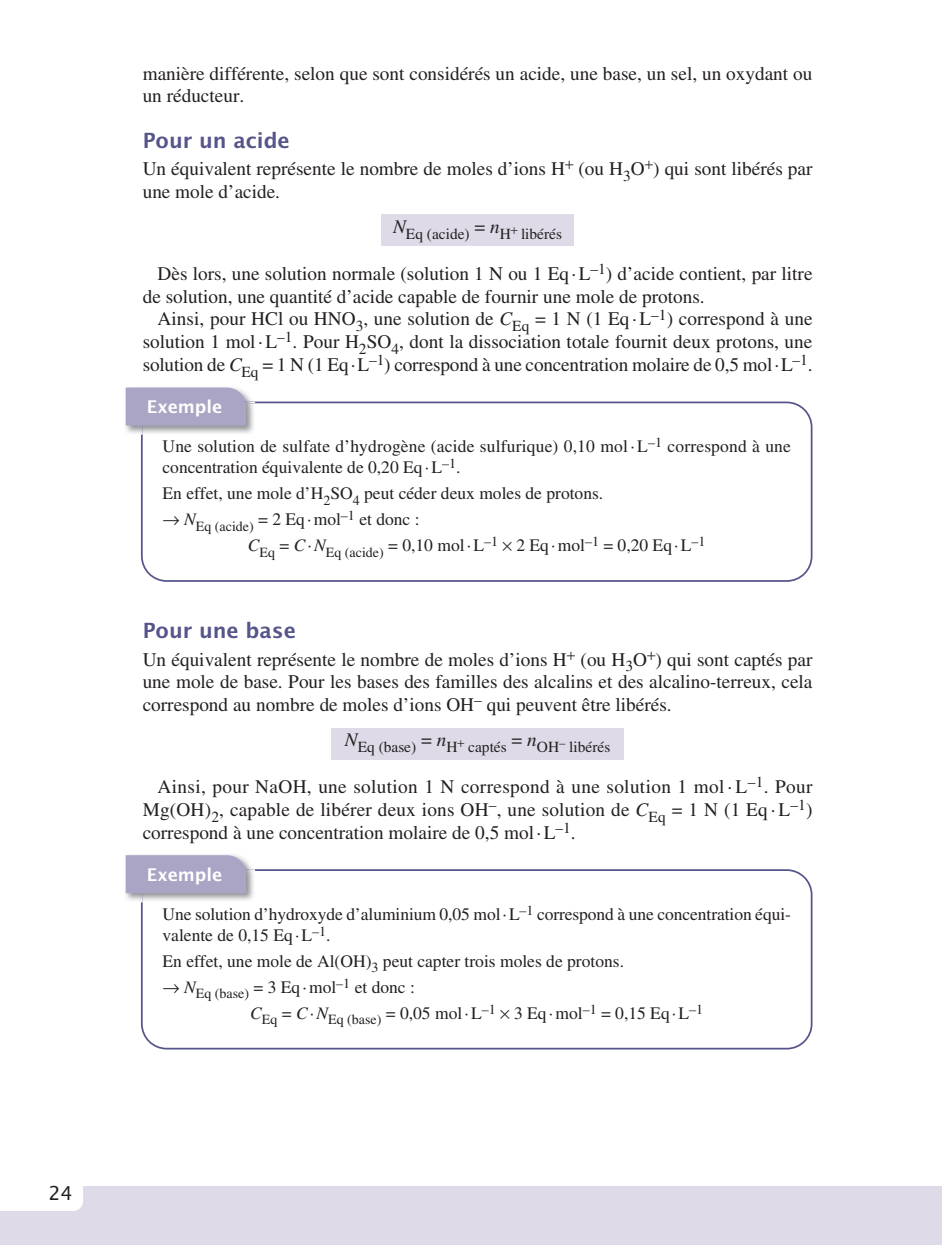
<style>
.page{position:relative;width:942px;height:1245px;background:#fff}
.page>*{position:absolute;margin:0;border:0;box-sizing:border-box;transform-origin:0 0}
.t1{font:600 21px "Lucida Sans";color:#56558b}
.t2{font:19.25px/22.8px "Times LT Std";color:#231f20}
.t3{font:19.25px "Lucida Sans Std";color:#231f20}
.t4{font:17.5px/21px "Times LT Std";color:#231f20}
.t5{font:600 17.5px "Lucida Sans";color:#fff}
.t6{font:15.4px "Times LT Std";color:#231f20}
.s1{font-style:italic}
</style>
<div class="page">
<div style="left:0;top:1185px;width:941px;height:59px;background:#dedae7"></div>
<div style="left:0;top:1185px;width:83px;height:25px;background:#fff"></div>
<hr style="left:941px;top:1185px;width:1px;height:59px;background:#dedae7">
<div style="left:381px;top:215px;width:193px;height:31px;background:#dedae7"></div>
<svg style="left:141px;top:401px;width:671px;height:180px"></svg>
<img style="left:125px;top:387px;width:126px;height:47px">
<img style="left:141px;top:401px;width:114px;height:33px">
<div style="left:126px;top:387px;width:120px;height:38px;background:#aaa5c4"></div>
<div style="left:331px;top:727px;width:293px;height:32px;background:#dedae7"></div>
<svg style="left:141px;top:869px;width:671px;height:180px"></svg>
<img style="left:125px;top:854px;width:127px;height:48px">
<img style="left:141px;top:869px;width:114px;height:33px">
<div style="left:126px;top:855px;width:120px;height:38px;background:#aaa5c4"></div>
<svg style="left:503px;top:542px;width:9px;height:9px"></svg>
<svg style="left:500px;top:1009px;width:9px;height:9px"></svg>
<p class="t3" style="left:48px;top:1181px;width:26px">24</p>
<p class="t2" style="left:143px;top:62px;width:671px">manière différente, selon que sont considérés un acide, une base, un sel, un oxydant ou un réducteur.</p>
<p class="t1" style="left:143px;top:128px;width:149px">Pour un acide</p>
<p class="t2" style="left:143px;top:157px;width:671px">Un équivalent représente le nombre de moles d’ions H (ou H<sub>3</sub>O ) qui sont libérés par une mole d’acide.</p>
<p class="t6" style="left:393px;top:225px;width:170px"><sup>N</sup>Eq (acide) <sup>=</sup> <sup>n</sup>H libérés</p>
<p class="t2" style="left:143px;top:262px;width:671px;text-indent:15px">Dès lors, une solution normale (solution 1 N ou 1 Eq · L<sup>–1</sup>) d’acide contient, par litre de solution, une quantité d’acide capable de fournir une mole de protons.</p>
<p class="t2" style="left:143px;top:307px;width:671px;text-align:justify;text-indent:15px">Ainsi, pour HCl ou HNO<sub>3</sub>, une solution de <span class="s1">C</span><sub>Eq</sub> = 1 N (1 Eq · L<sup>–1</sup>) correspond à une solution 1 mol · L<sup>–1</sup>. Pour H<sub>2</sub>SO<sub>4</sub>, dont la dissociation totale fournit deux protons, une solution de <span class="s1">C</span><sub>Eq</sub> = 1 N (1 Eq · L<sup>–1</sup>) correspond à une concentration molaire de 0,5 mol · L<sup>–1</sup>.</p>
<p class="t5" style="left:147px;top:397px;width:77px">Exemple</p>
<p class="t4" style="left:163px;top:436px;width:630px">Une solution de sulfate d’hydrogène (acide sulfurique) 0,10 mol · L<sup>–1</sup> correspond à une concentration équivalente de 0,20 Eq · L<sup>–1</sup>.</p>
<p class="t4" style="left:163px;top:483px;width:442px">En effet, une mole d’H<sub>2</sub>SO<sub>4</sub> peut céder deux moles de protons.</p>
<p class="t4" style="left:248px;top:506px;width:459px;line-height:25.9px;text-indent:-85px">→ <span class="s1">N</span><sub>Eq</sub> <sub>(acide)</sub> = 2 Eq · mol<sup>–1</sup> et donc :<br><span class="s1">C</span><sub>Eq</sub> = <span class="s1">C</span> · <span class="s1">N</span><sub>Eq</sub> <sub>(acide)</sub> = 0,10 mol · L<sup>–1</sup> 2 Eq · mol<sup>–1</sup> = 0,20 Eq · L<sup>–1</sup></p>
<p class="t1" style="left:143px;top:618px;width:155px">Pour une base</p>
<p class="t2" style="left:143px;top:647px;width:671px;text-align:justify">Un équivalent représente le nombre de moles d’ions H (ou H<sub>3</sub>O ) qui sont captés par une mole de base. Pour les bases des familles des alcalins et des alcalino-terreux, cela correspond au nombre de moles d’ions OH<sup>–</sup> qui peuvent être libérés.</p>
<p class="t6" style="left:345px;top:737px;width:267px"><sup>N</sup>Eq (base) <sup>=</sup> <sup>n</sup>H captés <sup>=</sup> <sup>n</sup>OH<sup>–</sup> libérés</p>
<p class="t2" style="left:143px;top:775px;width:671px;text-align:justify;text-indent:15px">Ainsi, pour NaOH, une solution 1 N correspond à une solution 1 mol · L<sup>–1</sup>. Pour Mg(OH)<sub>2</sub>, capable de libérer deux ions OH<sup>–</sup>, une solution de <span class="s1">C</span><sub>Eq</sub> = 1 N (1 Eq · L<sup>–1</sup>) correspond à une concentration molaire de 0,5 mol · L<sup>–1</sup>.</p>
<p class="t5" style="left:147px;top:864px;width:77px">Exemple</p>
<p class="t4" style="left:163px;top:903px;width:630px">Une solution d’hydroxyde d’aluminium 0,05 mol · L<sup>–1</sup> correspond à une concentration équi&shy;valente de 0,15 Eq · L<sup>–1</sup>.</p>
<p class="t4" style="left:163px;top:950px;width:463px">En effet, une mole de Al(OH)<sub>3</sub> peut capter trois moles de protons.</p>
<p class="t4" style="left:250px;top:974px;width:454px;line-height:25.9px;text-indent:-88px">→ <span class="s1">N</span><sub>Eq</sub> <sub>(base)</sub> = 3 Eq · mol<sup>–1</sup> et donc :<br><span class="s1">C</span><sub>Eq</sub> = <span class="s1">C</span> · <span class="s1">N</span><sub>Eq</sub> <sub>(base)</sub> = 0,05 mol · L<sup>–1</sup> 3 Eq · mol<sup>–1</sup> = 0,15 Eq · L<sup>–1</sup></p>
</div>
